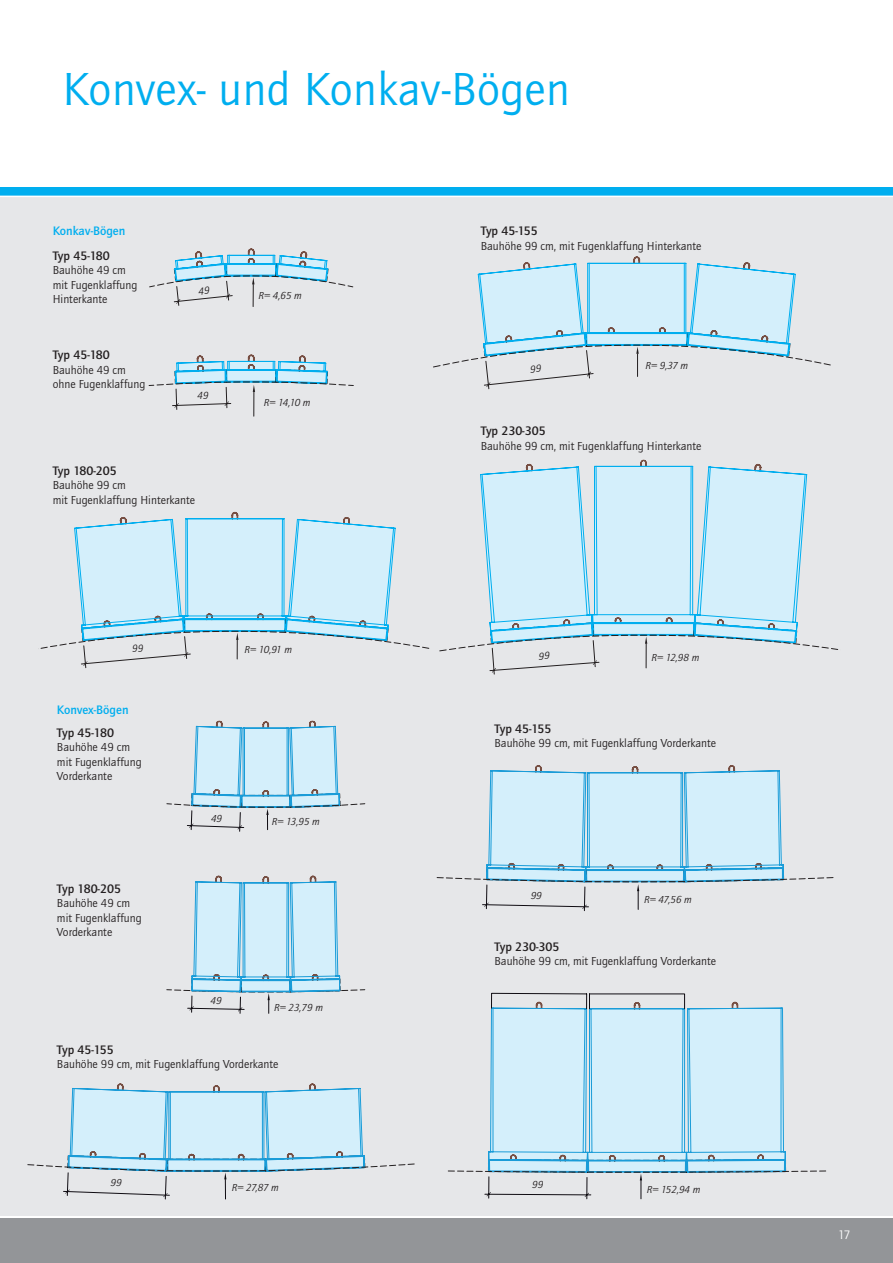
<style>
.page{position:relative;width:893px;height:1263px;background:#fff}
.page>*{position:absolute;margin:0;border:0;box-sizing:border-box;transform-origin:0 0}
.t1{font:48px "Quay Itc T";letter-spacing:.01em;color:#00aeef}
.t2{font:700 12.75px "Quay Itc T";color:#231f20}
.t3{font:700 12.75px "Quay Itc T";color:#00aeef}
.t4{font:12.75px "Quay Itc T";color:#fff}
.t5{font:12px/14.4px "Quay Itc T";color:#231f20}
.t6{font:italic 10.5px "Quay Itc T";letter-spacing:-.045em;color:#231f20}
</style>
<div class="page">
<div style="left:0;top:187px;width:893px;height:9px;background:#00aeef"></div>
<div style="left:0;top:1217px;width:893px;height:46px;background:#939598"></div>
<div style="left:0;top:196px;width:893px;height:1021px;background:#e6e7e9"></div>
<hr style="left:0;top:1216px;width:893px;height:2px;background:#fff">
<hr style="left:0;top:196px;width:893px;height:1px;background:#fff">
<svg style="left:167px;top:721px;width:198px;height:111px"></svg>
<svg style="left:447px;top:992px;width:380px;height:208px"></svg>
<svg style="left:149px;top:354px;width:205px;height:62px"></svg>
<svg style="left:149px;top:248px;width:204px;height:59px"></svg>
<svg style="left:38px;top:512px;width:391px;height:156px"></svg>
<svg style="left:433px;top:257px;width:398px;height:132px"></svg>
<svg style="left:439px;top:460px;width:400px;height:215px"></svg>
<svg style="left:166px;top:875px;width:199px;height:139px"></svg>
<svg style="left:27px;top:1083px;width:387px;height:116px"></svg>
<svg style="left:437px;top:765px;width:396px;height:147px"></svg>
<h1 class="t1" style="left:63px;top:61px;width:509px">Konvex- und Konkav-Bögen</h1>
<p class="t3" style="left:53px;top:224px;width:74px">Konkav-Bögen</p>
<p class="t2" style="left:53px;top:248px;width:59px">Typ 45-180</p>
<p class="t5" style="left:53px;top:263px;width:86px">Bauhöhe 49 cm mit Fugenklaffung<br>Hinterkante</p>
<p class="t2" style="left:53px;top:348px;width:59px">Typ 45-180</p>
<p class="t5" style="left:53px;top:362px;width:94px">Bauhöhe 49 cm ohne Fugenklaffung</p>
<p class="t2" style="left:53px;top:463px;width:66px">Typ 180-205</p>
<p class="t5" style="left:53px;top:478px;width:144px">Bauhöhe 99 cm<br>mit Fugenklaffung Hinterkante</p>
<p class="t6" style="left:259px;top:290px;width:45px">R= 4,65 m</p>
<p class="t6" style="left:264px;top:397px;width:48px">R= 14,10 m</p>
<p class="t3" style="left:57px;top:702px;width:73px">Konvex-Bögen</p>
<p class="t2" style="left:57px;top:725px;width:59px">Typ 45-180</p>
<p class="t5" style="left:57px;top:740px;width:86px">Bauhöhe 49 cm mit Fugenklaffung<br>Vorderkante</p>
<p class="t2" style="left:57px;top:881px;width:66px">Typ 180-205</p>
<p class="t5" style="left:57px;top:896px;width:86px">Bauhöhe 49 cm mit Fugenklaffung<br>Vorderkante</p>
<p class="t6" style="left:245px;top:643px;width:49px">R= 10,91 m</p>
<p class="t6" style="left:211px;top:812px;width:13px">49</p>
<p class="t6" style="left:272px;top:815px;width:49px">R= 13,95 m</p>
<p class="t6" style="left:274px;top:1001px;width:50px">R= 23,79 m</p>
<p class="t2" style="left:57px;top:1042px;width:58px">Typ 45-155</p>
<p class="t5" style="left:57px;top:1057px;width:223px">Bauhöhe 99 cm, mit Fugenklaffung Vorderkante</p>
<p class="t6" style="left:232px;top:1181px;width:49px">R= 27,87 m</p>
<p class="t2" style="left:481px;top:224px;width:58px">Typ 45-155</p>
<p class="t5" style="left:481px;top:238px;width:222px">Bauhöhe 99 cm, mit Fugenklaffung Hinterkante</p>
<p class="t6" style="left:645px;top:360px;width:44px">R= 9,37 m</p>
<p class="t2" style="left:481px;top:423px;width:66px">Typ 230-305</p>
<p class="t5" style="left:481px;top:438px;width:222px">Bauhöhe 99 cm, mit Fugenklaffung Hinterkante</p>
<p class="t6" style="left:651px;top:652px;width:49px">R= 12,98 m</p>
<p class="t2" style="left:495px;top:721px;width:58px">Typ 45-155</p>
<p class="t5" style="left:495px;top:736px;width:223px">Bauhöhe 99 cm, mit Fugenklaffung Vorderkante</p>
<p class="t6" style="left:644px;top:893px;width:49px">R= 47,56 m</p>
<p class="t2" style="left:495px;top:939px;width:66px">Typ 230-305</p>
<p class="t5" style="left:495px;top:954px;width:223px">Bauhöhe 99 cm, mit Fugenklaffung Vorderkante</p>
<p class="t6" style="left:532px;top:1178px;width:13px">99</p>
<p class="t6" style="left:647px;top:1183px;width:55px">R= 152,94 m</p>
<p class="t4" style="left:838px;top:1227px;width:14px">17</p>
</div>
